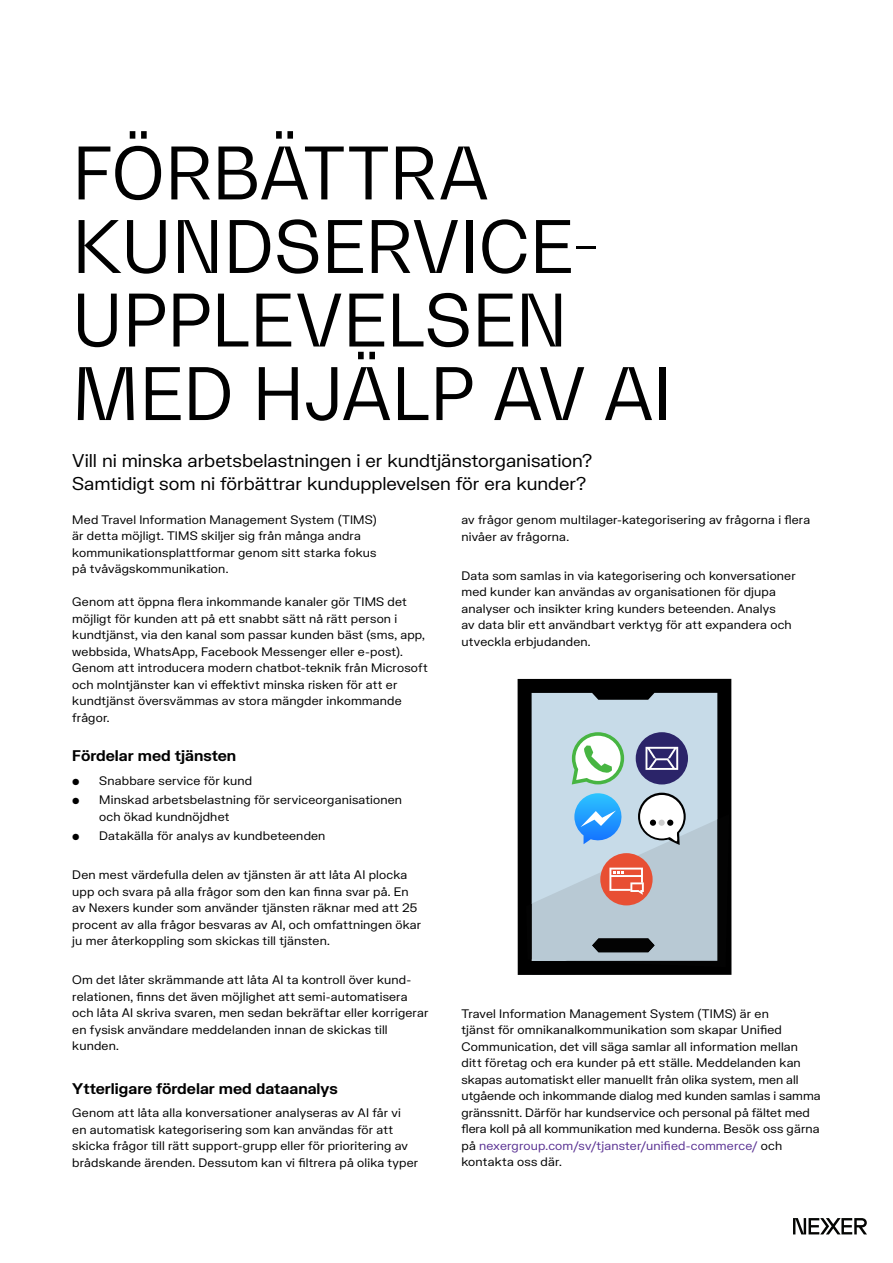
<style>
.page{position:relative;width:893px;height:1263px;background:#fff}
.page>*{position:absolute;margin:0;border:0;box-sizing:border-box;transform-origin:0 0}
.RUBRIK{font:71.55px/73.5px "Bw Gradual";letter-spacing:-.005em;color:#000}
.Ingress{font:18px/22.5px "FK Grotesk";letter-spacing:-.005em;color:#000}
.Paragraph_heading_1{font:700 15px "FK Grotesk";color:#000}
.Brödtext{font:12px/16.5px "FK Grotesk";letter-spacing:.015em;color:#000}
.s1{color:#5a3293}
</style>
<div class="page">
<svg style="left:793px;top:1218px;width:74px;height:16px"></svg>
<svg style="left:518px;top:679px;width:213px;height:296px;background:#747f87"></svg>
<div style="left:636px;top:732px;width:52px;height:52px;background:#2b2469;border-radius:50%"></div>
<svg style="left:645px;top:747px;width:33px;height:23px"></svg>
<svg style="left:526px;top:793px;width:203px;height:174px;background:#9faab5"></svg>
<svg style="left:572px;top:732px;width:52px;height:52px"></svg>
<p class="RUBRIK" style="left:72px;top:135px;width:602px">FÖRBÄTTRA<br>KUNDSERVICE-<br>UPPLEVELSEN<br>MED HJÄLP AV AI</p>
<p class="Ingress" style="left:72px;top:448px;width:521px">Vill ni minska arbetsbelastningen i er kundtjänstorganisation?<br>Samtidigt som ni förbättrar kundupplevelsen för era kunder?</p>
<p class="Brödtext" style="left:72px;top:511px;width:306px">Med Travel Information Management System (TIMS) är detta möjligt. TIMS skiljer sig från många andra kommunikationsplattformar genom sitt starka fokus på tvåvägskommunikation.</p>
<p class="Brödtext" style="left:72px;top:593px;width:354px">Genom att öppna flera inkommande kanaler gör TIMS det möjligt för kunden att på ett snabbt sätt nå rätt person i kundtjänst, via den kanal som passar kunden bäst (sms, app, webbsida, WhatsApp, Facebook Messenger eller e-post).</p>
<p class="Brödtext" style="left:72px;top:659px;width:357px">Genom att introducera modern chatbot-teknik från Microsoft och molntjänster kan vi effektivt minska risken för att er kundtjänst översvämmas av stora mängder inkommande frågor.</p>
<p class="Paragraph_heading_1" style="left:72px;top:744px;width:165px">Fördelar med tjänsten</p>
<p class="Brödtext" style="left:72px;top:771px;width:181px">• Snabbare service för kund</p>
<p class="Brödtext" style="left:99px;top:791px;width:304px;text-indent:-27px">• Minskad arbetsbelastning för serviceorganisationen och ökad kundnöjdhet</p>
<p class="Brödtext" style="left:72px;top:827px;width:255px">• Datakälla för analys av kundbeteenden</p>
<p class="Brödtext" style="left:72px;top:866px;width:351px">Den mest värdefulla delen av tjänsten är att låta AI plocka upp och svara på alla frågor som den kan finna svar på. En av Nexers kunder som använder tjänsten räknar med att 25 procent av alla frågor besvaras av AI, och omfattningen ökar ju mer återkoppling som skickas till tjänsten.</p>
<p class="Brödtext" style="left:72px;top:971px;width:358px">Om det låter skrämmande att låta AI ta kontroll över kund&shy;relationen, finns det även möjlighet att semi-automatisera och låta AI skriva svaren, men sedan bekräftar eller korrigerar en fysisk användare meddelanden innan de skickas till kunden.</p>
<p class="Paragraph_heading_1" style="left:72px;top:1077px;width:267px">Ytterligare fördelar med dataanalys</p>
<p class="Brödtext" style="left:72px;top:1104px;width:348px">Genom att låta alla konversationer analyseras av AI får vi<br>en automatisk kategorisering som kan användas för att skicka frågor till rätt support-grupp eller för prioritering av brådskande ärenden. Dessutom kan vi filtrera på olika typer</p>
<p class="Brödtext" style="left:461px;top:511px;width:350px">av frågor genom multilager-kategorisering av frågorna i flera nivåer av frågorna.</p>
<p class="Brödtext" style="left:461px;top:566px;width:336px">Data som samlas in via kategorisering och konversationer med kunder kan användas av organisationen för djupa analyser och insikter kring kunders beteenden. Analys<br>av data blir ett användbart verktyg för att expandera och utveckla erbjudanden.</p>
<p class="Brödtext" style="left:461px;top:1004px;width:361px">Travel Information Management System (TIMS) är en<br>tjänst för omnikanalkommunikation som skapar Unified Communication, det vill säga samlar all information mellan ditt företag och era kunder på ett ställe. Meddelanden kan skapas automatiskt eller manuellt från olika system, men all utgående och inkommande dialog med kunden samlas i samma gränssnitt. Därför har kundservice och personal på fältet med flera koll på all kommunikation med kunderna. Besök oss gärna på <span class="s1">nexergroup.com/sv/tjanster/unified-commerce/</span> och kontakta oss där.</p>
</div>
